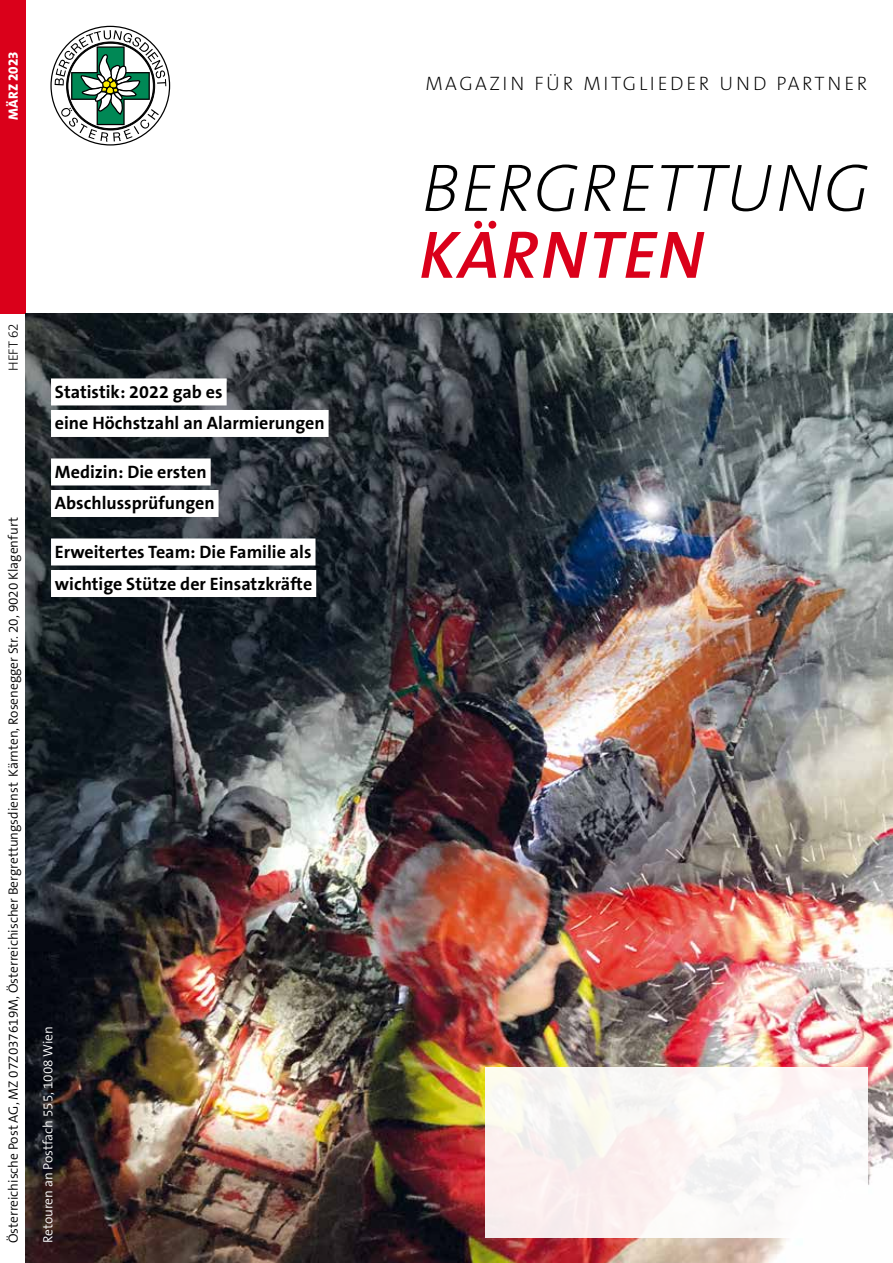
<style>
.page{position:relative;width:893px;height:1263px;background:#fff}
.page>*{position:absolute;margin:0;border:0;box-sizing:border-box;transform-origin:0 0}
.t1{font:italic 200 67.8px "The Sans B W2";letter-spacing:.025em;color:#000}
.t2{font:italic 600 67.8px "The Sans B W6";letter-spacing:.02em;color:#da001a}
.t3{font:200 19.5px "The Sans B W2";letter-spacing:.135em;color:#000}
.t4{font:700 18px/31.5px "The Sans B W7";color:#000}
.t5{font:300 13.5px "The Sans B W4";color:#000}
.t6{font:300 13.5px "The Sans B W4";color:#fff}
.t7{font:800 13.5px "The Sans B W8";color:#fff}
.t8{font:300 13.5px "The Sans B W3";letter-spacing:.01em;color:#000}
</style>
<div class="page">
<div style="left:0;top:0;width:26px;height:314px;background:#da001a"></div>
<svg style="left:55px;top:30px;width:111px;height:112px"></svg>
<img style="left:26px;top:314px;width:867px;height:949px">
<div style="left:51px;top:378px;width:176px;height:27px;background:#fff"></div>
<div style="left:51px;top:410px;width:278px;height:27px;background:#fff"></div>
<div style="left:51px;top:458px;width:160px;height:27px;background:#fff"></div>
<div style="left:51px;top:490px;width:168px;height:27px;background:#fff"></div>
<div style="left:51px;top:538px;width:264px;height:27px;background:#fff"></div>
<div style="left:51px;top:570px;width:265px;height:27px;background:#fff"></div>
<div style="left:485px;top:1067px;width:382px;height:170px;background:#fbf6f4"></div>
<p class="t7" style="left:5px;top:120px;width:70px;rotate:-90deg">MÄRZ 2023</p>
<p class="t8" style="left:5px;top:371px;width:50px;rotate:-90deg">HEFT 62</p>
<p class="t5" style="left:5px;top:1243px;width:727px;rotate:-90deg">Österreichische Post AG, MZ 07Z037619M, Österreichischer Bergrettungsdienst Kärnten, Rosenegger Str. 20, 9020 Klagenfurt</p>
<p class="t4" style="left:55px;top:376px;width:271px">Statistik: 2022 gab es<br>eine Höchstzahl an Alarmierungen</p>
<p class="t4" style="left:55px;top:456px;width:161px">Medizin: Die ersten<br>Abschlussprüfungen</p>
<p class="t4" style="left:55px;top:536px;width:259px">Erweitertes Team: Die Familie als wichtige Stütze der Einsatzkräfte</p>
<p class="t6" style="left:39px;top:1243px;width:219px;rotate:-90deg">Retouren an Postfach 555, 1008 Wien</p>
<p class="t3" style="left:425px;top:71px;width:443px">MAGAZIN FÜR MITGLIEDER UND PARTNER</p>
<h1 class="t1" style="left:422px;top:148px;width:449px">BERGRETTUNG</h1>
<h1 class="t2" style="left:419px;top:213px;width:286px">KÄRNTEN</h1>
</div>
